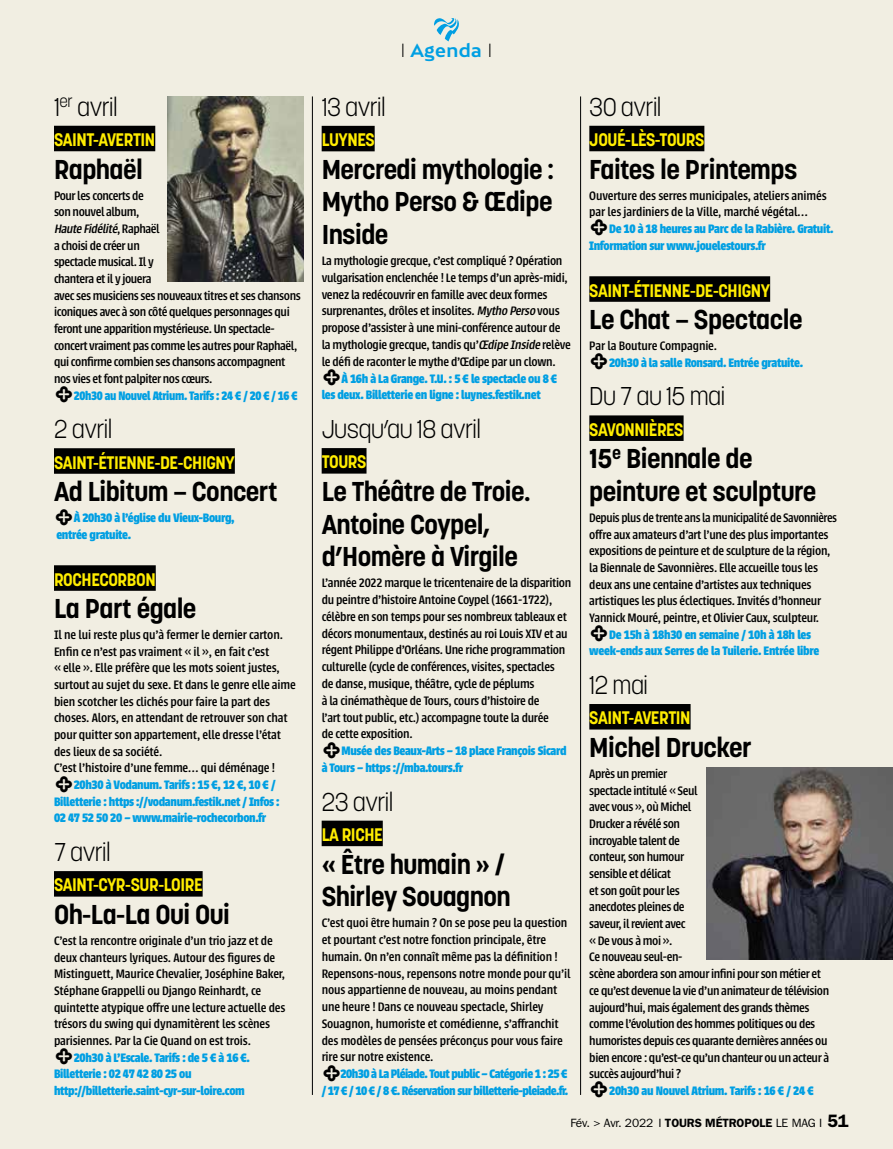
<style>
.page{position:relative;width:893px;height:1149px;background:#fff}
.page>*{position:absolute;margin:0;border:0;box-sizing:border-box;transform-origin:0 0}
.titre_heavy{font:700 27px/32.7px "Korolev";letter-spacing:-.02em;color:#000}
.Mois{font:300 25.5px "Korolev";letter-spacing:-.025em;color:#000;scale:.95 1}
.Lieu{font:700 18px "Korolev";letter-spacing:-.025em;color:#ffed00;scale:.95 1}
.INTER{font:700 18px "Bw Mitga";letter-spacing:.02em;color:#009fe3}
.texte_courant{font:500 13.5px/16.6px "Urbana";letter-spacing:-.02em;color:#000}
.texte_courant-2{font:700 13.5px/16.6px "Urbana";letter-spacing:-.025em;color:#009fe3}
.t1{font:12px "ITC Franklin Gothic Std";letter-spacing:-.01em;color:#000}
.s1{font-style:italic}
.s2{font-weight:300;color:#000}
.s3{font-weight:600}
.s4{font-weight:600;font-size:18px}
</style>
<div class="page">
<div style="left:0;top:0;width:893px;height:1148px;background:#f1eee2"></div>
<hr style="left:312px;top:96px;width:1px;height:998px;background:#000">
<hr style="left:580px;top:96px;width:1px;height:998px;background:#000">
<div style="left:54px;top:126px;width:101px;height:25px;background:#000"></div>
<div style="left:54px;top:448px;width:181px;height:25px;background:#000"></div>
<div style="left:54px;top:565px;width:102px;height:25px;background:#000"></div>
<div style="left:54px;top:870px;width:149px;height:26px;background:#000"></div>
<div style="left:322px;top:126px;width:53px;height:25px;background:#000"></div>
<div style="left:322px;top:448px;width:44px;height:25px;background:#000"></div>
<div style="left:322px;top:820px;width:61px;height:25px;background:#000"></div>
<div style="left:589px;top:126px;width:115px;height:25px;background:#000"></div>
<div style="left:589px;top:276px;width:181px;height:26px;background:#000"></div>
<div style="left:589px;top:415px;width:95px;height:26px;background:#000"></div>
<div style="left:589px;top:703px;width:102px;height:26px;background:#000"></div>
<svg style="left:434px;top:18px;width:25px;height:23px"></svg>
<img style="left:168px;top:96px;width:136px;height:185px">
<img style="left:707px;top:767px;width:186px;height:192px">
<p class="Mois" style="left:54px;top:91px;width:69px">1<sup>er</sup> avril</p>
<p class="Lieu" style="left:54px;top:128px;width:108px">SAINT-AVERTIN</p>
<p class="titre_heavy" style="left:54px;top:153px;width:90px">Raphaël</p>
<p class="texte_courant" style="left:54px;top:187px;width:248px">Pour les concerts de<br>son nouvel album,<br><span class="s1">HauteFidélité</span>, R a p h a ë l<br>a choisi de créer un<br>spectacle musical. Il y<br>chantera et il y jouera<br>avec ses musiciens ses nouveaux titres et ses chansons iconiques avec à son côté quelques personnages qui feront une apparition mystérieuse. Un spectacle&shy;concert vraiment pas comme les autres pour Raphaël, qui confirme combien ses chansons accompagnent nos vies et font palpiter nos cœurs.</p>
<p class="texte_courant-2" style="left:74px;top:387px;width:225px">20h30 au Nouvel Atrium. Tarifs : 24 € / 20 € / 16 €</p>
<p class="Mois" style="left:54px;top:413px;width:63px">2 avril</p>
<p class="Lieu" style="left:54px;top:450px;width:192px">SAINT-ÉTIENNE-DE-CHIGNY</p>
<p class="titre_heavy" style="left:54px;top:475px;width:225px">Ad Libitum – Concert</p>
<p class="texte_courant-2" style="left:56px;top:509px;width:180px;text-indent:17px">À 20h30 à l’église du Vieux-Bourg, entrée gratuite.</p>
<p class="Lieu" style="left:54px;top:567px;width:109px">ROCHECORBON</p>
<p class="titre_heavy" style="left:54px;top:592px;width:144px">La Part égale</p>
<p class="texte_courant" style="left:54px;top:626px;width:243px">Il ne lui reste plus qu’à fermer le dernier carton.<br>Enfin ce n’est pas vraiment « il », en fait c’est<br>« elle ». Elle préfère que les mots soient justes, surtout au sujet du sexe. Et dans le genre elle aime bien scotcher les clichés pour faire la part des choses. Alors, en attendant de retrouver son chat pour quitter son appartement, elle dresse l’état des lieux de sa société.</p>
<p class="texte_courant" style="left:54px;top:759px;width:223px">C’est l’histoire d’une femme… qui déménage !</p>
<p class="texte_courant-2" style="left:54px;top:776px;width:227px;text-indent:20px">20h30 à Vodanum. Tarifs : 15 €, 12 €, 10 € /<br>Billetterie : https ://vodanum.festik.net / Infos :<br>02 47 52 50 20 – www.mairie-rochecorbon.fr</p>
<p class="Mois" style="left:54px;top:835px;width:61px">7 avril</p>
<p class="Lieu" style="left:54px;top:873px;width:158px">SAINT-CYR-SUR-LOIRE</p>
<p class="titre_heavy" style="left:54px;top:897px;width:178px">Oh-La-La Oui Oui</p>
<p class="texte_courant" style="left:54px;top:932px;width:233px">C’est la rencontre originale d’un trio jazz et de deux chanteurs lyriques. Autour des figures de Mistinguett, Maurice Chevalier, Joséphine Baker, Stéphane Grappelli ou Django Reinhardt, ce quintette atypique offre une lecture actuelle des trésors du swing qui dynamitèrent les scènes parisiennes. Par la Cie Quand on est trois.</p>
<p class="texte_courant-2" style="left:54px;top:1048px;width:197px;text-indent:20px">20h30 à L’Escale. Tarifs : de 5 € à 16 €.<br>Billetterie : 02 47 42 80 25 ou http://billetterie.saint-cyr-sur-loire.com</p>
<p class="INTER" style="left:400px;top:38px;width:94px"><span class="s2">I</span> Agenda <span class="s2">I</span></p>
<p class="Mois" style="left:322px;top:91px;width:69px">13 avril</p>
<p class="Lieu" style="left:322px;top:128px;width:57px">LUYNES</p>
<p class="titre_heavy" style="left:322px;top:153px;width:234px;text-align:justify">Mercredi mythologie :<br>Mytho Perso &amp; Œdipe Inside</p>
<p class="texte_courant" style="left:322px;top:252px;width:251px">La mythologie grecque, c’est compliqué ? Opération vulgarisation enclenchée ! Le temps d’un après-midi, venez la redécouvrir en famille avec deux formes surprenantes, drôles et insolites. <span class="s1">Mytho Perso</span> vous propose d’assister à une mini-conférence autour de la mythologie grecque, tandis qu’<span class="s1">Œdipe Inside</span> relève le défi de raconter le mythe d’Œdipe par un clown.</p>
<p class="texte_courant-2" style="left:322px;top:370px;width:237px;text-indent:20px">À 16h à La Grange. T.U. : 5 € le spectacle ou 8 € les deux. Billetterie en ligne : luynes.festik.net</p>
<p class="Mois" style="left:322px;top:413px;width:169px">Jusqu’au 18 avril</p>
<p class="Lieu" style="left:322px;top:450px;width:49px">TOURS</p>
<p class="titre_heavy" style="left:322px;top:475px;width:210px">Le Théâtre de Troie.<br>Antoine Coypel, d’Homère à Virgile</p>
<p class="texte_courant" style="left:322px;top:574px;width:251px">L’année 2022 marque le tricentenaire de la disparition du peintre d’histoire Antoine Coypel (1661-1722), célèbre en son temps pour ses nombreux tableaux et décors monumentaux, destinés au roi Louis XIV et au régent Philippe d’Orléans. Une riche programmation culturelle (cycle de conférences, visites, spectacles<br>de danse, musique, théâtre, cycle de péplums<br>à la cinémathèque de Tours, cours d’histoire de<br>l’art tout public, etc.) accompagne toute la durée<br>de cette exposition.</p>
<p class="texte_courant-2" style="left:322px;top:742px;width:246px;text-indent:20px">Musée des Beaux-Arts – 18 place François Sicard à Tours – https ://mba.tours.fr</p>
<p class="Mois" style="left:322px;top:785px;width:77px">23 avril</p>
<p class="Lieu" style="left:322px;top:822px;width:66px">LA RICHE</p>
<p class="titre_heavy" style="left:322px;top:847px;width:191px">« Être humain » /<br>Shirley Souagnon</p>
<p class="texte_courant" style="left:322px;top:914px;width:251px">C’est quoi être humain ? On se pose peu la question et pourtant c’est notre fonction principale, être humain. On n’en connaît même pas la définition !<br>Repensons-nous, repensons notre monde pour qu’il nous appartienne de nouveau, au moins pendant une heure ! Dans ce nouveau spectacle, Shirley Souagnon, humoriste et comédienne, s’affranchit des modèles de pensées préconçus pour vous faire rire sur notre existence.</p>
<p class="texte_courant-2" style="left:322px;top:1065px;width:248px;text-align:right">20h30 à La Pléiade. Tout public – Catégorie 1 : 25 €<br>/ 17 € / 10 € / 8 €. Réservation sur billetterie-pleiade.fr.</p>
<p class="Mois" style="left:589px;top:91px;width:77px">30 avril</p>
<p class="Lieu" style="left:589px;top:128px;width:123px">JOUÉ-LÈS-TOURS</p>
<p class="titre_heavy" style="left:589px;top:153px;width:210px">Faites le Printemps</p>
<p class="texte_courant" style="left:589px;top:187px;width:239px">Ouverture des serres municipales, ateliers animés par les jardiniers de la Ville, marché végétal…</p>
<p class="texte_courant-2" style="left:589px;top:220px;width:246px;text-indent:20px">De 10 à 18 heures au Parc de la Rabière. Gratuit.<br>Information sur www.jouelestours.fr</p>
<p class="Lieu" style="left:589px;top:279px;width:192px">SAINT-ÉTIENNE-DE-CHIGNY</p>
<p class="titre_heavy" style="left:589px;top:303px;width:215px">Le Chat – Spectacle</p>
<p class="texte_courant" style="left:589px;top:337px;width:129px">Par la Bouture Compagnie.</p>
<p class="texte_courant-2" style="left:609px;top:354px;width:195px">20h30 à la salle Ronsard. Entrée gratuite.</p>
<p class="Mois" style="left:589px;top:380px;width:144px">Du 7 au 15 mai</p>
<p class="Lieu" style="left:589px;top:418px;width:101px">SAVONNIÈRES</p>
<p class="titre_heavy" style="left:589px;top:442px;width:228px">15<sup>e</sup> Biennale de peinture et sculpture</p>
<p class="texte_courant" style="left:589px;top:509px;width:249px">Depuis plus de trente ans la municipalité de Savonnières offre aux amateurs d’art l’une des plus importantes expositions de peinture et de sculpture de la région, la Biennale de Savonnières. Elle accueille tous les deux ans une centaine d’artistes aux techniques artistiques les plus éclectiques. Invités d’honneur Yannick Mouré, peintre, et Olivier Caux, sculpteur.</p>
<p class="texte_courant-2" style="left:589px;top:626px;width:232px;text-indent:20px">De 15h à 18h30 en semaine / 10h à 18h les week-ends aux Serres de la Tuilerie. Entrée libre</p>
<p class="Mois" style="left:589px;top:668px;width:63px">12 mai</p>
<p class="Lieu" style="left:589px;top:706px;width:108px">SAINT-AVERTIN</p>
<p class="titre_heavy" style="left:589px;top:730px;width:164px">Michel Drucker</p>
<p class="texte_courant" style="left:589px;top:765px;width:241px">Après un premier<br>spectacle intitulé « Seul<br>avec vous », où Michel<br>Drucker a révélé son<br>incroyable talent de<br>conteur, son humour<br>sensible et délicat<br>et son goût pour les<br>anecdotes pleines de<br>saveur, il revient avec<br>« De vous à moi ».<br>Ce nouveau seul-en-<br>scène abordera son amour infini pour son métier et ce qu’est devenue la vie d’un animateur de télévision aujourd’hui, mais également des grands thèmes comme l’évolution des hommes politiques ou des humoristes depuis ces quarante dernières années ou bien encore : qu’est-ce qu’un chanteur ou un acteur à succès aujourd’hui ?</p>
<p class="texte_courant-2" style="left:609px;top:1082px;width:206px">20h30 au Nouvel Atrium. Tarifs : 16 € / 24 €</p>
<p class="t1" style="left:570px;top:1115px;width:280px">Fév. &gt; Avr. 2022 I <span class="s3">TOURS MÉTROPOLE</span> LE MAG I <span class="s4">51</span></p>
</div>
